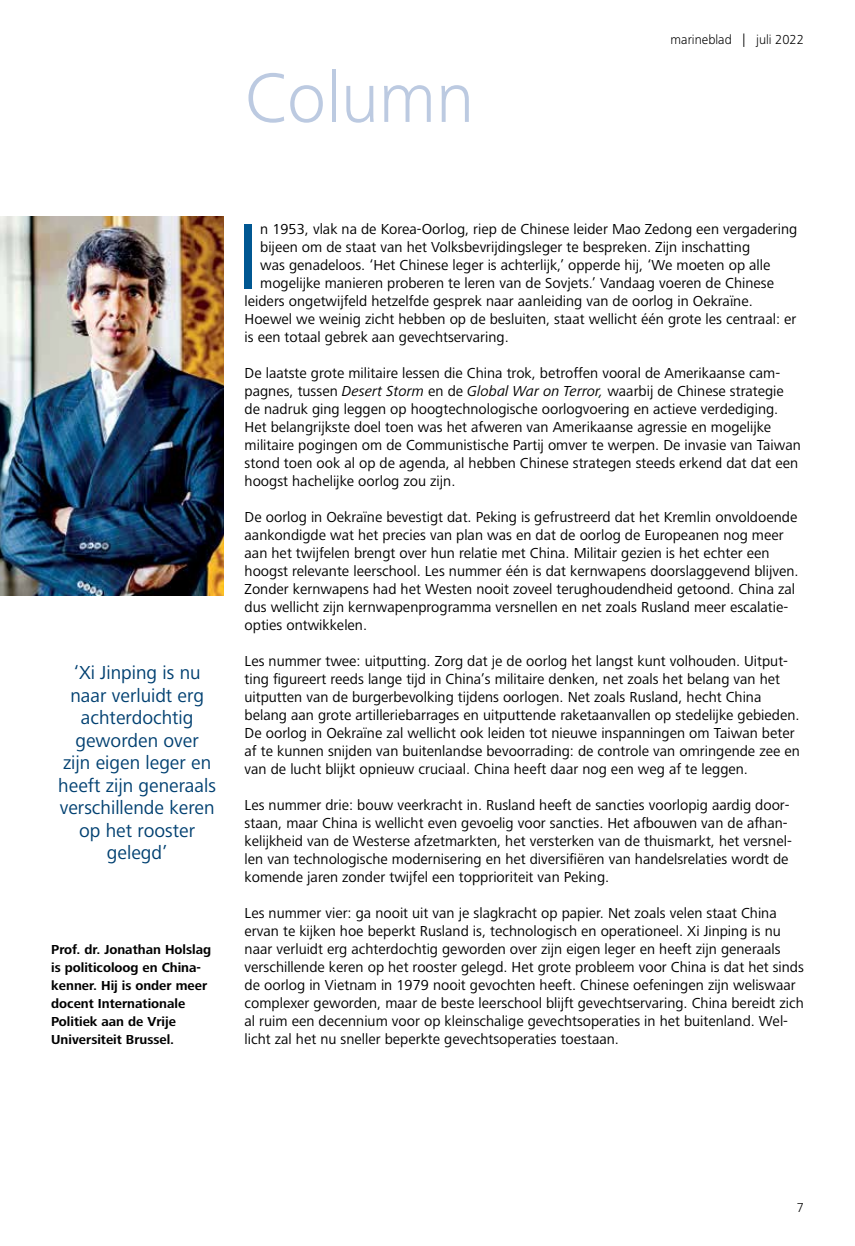
<style>
.page{position:relative;width:855px;height:1246px;background:#fff}
.page>*{position:absolute;margin:0;border:0;box-sizing:border-box;transform-origin:0 0}
.t1{font:96px "Frutiger Next LT";color:#005792}
.t2{font:300 72.45px "Frutiger Next LT";color:#bccae1}
.t3{font:19.5px/22.5px "Frutiger Next LT";color:#004071;text-align:center}
.t4{font:15px/18px "Frutiger Next LT";color:#000}
.t5{font:700 13.5px/18px "Frutiger Next LT";color:#000}
.t6{font:300 13.5px "Frutiger Next LT";color:#000}
.s1{font-style:italic}
</style>
<div class="page">
<img style="left:0;top:217px;width:223px;height:379px">
<h2 class="t2" style="left:244px;top:58px;width:231px">Column</h2>
<p class="t6" style="left:670px;top:32px;width:135px">marineblad | juli 2022</p>
<h3 class="t3" style="left:58px;top:662px;width:159px">‘Xi Jinping is nu naar verluidt erg achterdochtig geworden over<br>zijn eigen leger en heeft zijn generaals verschillende keren op het rooster gelegd’</h3>
<p class="t5" style="left:51px;top:941px;width:161px">Prof. dr. Jonathan Holslag is politicoloog en China&shy;kenner. Hij is onder meer docent Internationale<br>Politiek aan de Vrije<br>Universiteit Brussel.</p>
<h1 class="t1" style="left:236px;top:203px;width:25px">I</h1>
<p class="t4" style="left:260px;top:220px;width:538px">n 1953, vlak na de Korea-Oorlog, riep de Chinese leider Mao Zedong een vergadering</p>
<p class="t4" style="left:260px;top:238px;width:491px">bijeen om de staat van het Volksbevrijdingsleger te bespreken. Zijn inschatting</p>
<p class="t4" style="left:260px;top:256px;width:512px">was genadeloos. ‘Het Chinese leger is achterlijk,’ opperde hij, ‘We moeten op alle</p>
<p class="t4" style="left:260px;top:274px;width:515px">mogelijke manieren proberen te leren van de Sovjets.’ Vandaag voeren de Chinese</p>
<p class="t4" style="left:244px;top:292px;width:510px">leiders ongetwijfeld hetzelfde gesprek naar aanleiding van de oorlog in Oekraïne.</p>
<p class="t4" style="left:244px;top:310px;width:553px">Hoewel we weinig zicht hebben op de besluiten, staat wellicht één grote les centraal: er</p>
<p class="t4" style="left:244px;top:328px;width:266px">is een totaal gebrek aan gevechtservaring.</p>
<p class="t4" style="left:244px;top:364px;width:558px">De laatste grote militaire lessen die China trok, betroffen vooral de Amerikaanse cam&shy;pagnes, tussen <span class="s1">Desert Storm</span> en de <span class="s1">Global War on Terror,</span> waarbij de Chinese strategie de nadruk ging leggen op hoogtechnologische oorlogvoering en actieve verdediging.<br>Het belangrijkste doel toen was het afweren van Amerikaanse agressie en mogelijke militaire pogingen om de Communistische Partij omver te werpen. De invasie van Taiwan stond toen ook al op de agenda, al hebben Chinese strategen steeds erkend dat dat een hoogst hachelijke oorlog zou zijn.</p>
<p class="t4" style="left:244px;top:508px;width:555px">De oorlog in Oekraïne bevestigt dat. Peking is gefrustreerd dat het Kremlin onvoldoende aankondigde wat het precies van plan was en dat de oorlog de Europeanen nog meer aan het twijfelen brengt over hun relatie met China. Militair gezien is het echter een hoogst relevante leerschool. Les nummer één is dat kernwapens doorslaggevend blijven.<br>Zonder kernwapens had het Westen nooit zoveel terughoudendheid getoond. China zal dus wellicht zijn kernwapenprogramma versnellen en net zoals Rusland meer escalatie&shy;opties ontwikkelen.</p>
<p class="t4" style="left:244px;top:652px;width:557px">Les nummer twee: uitputting. Zorg dat je de oorlog het langst kunt volhouden. Uitput&shy;ting figureert reeds lange tijd in China’s militaire denken, net zoals het belang van het uitputten van de burgerbevolking tijdens oorlogen. Net zoals Rusland, hecht China belang aan grote artilleriebarrages en uitputtende raketaanvallen op stedelijke gebieden.<br>De oorlog in Oekraïne zal wellicht ook leiden tot nieuwe inspanningen om Taiwan beter af te kunnen snijden van buitenlandse bevoorrading: de controle van omringende zee en van de lucht blijkt opnieuw cruciaal. China heeft daar nog een weg af te leggen.</p>
<p class="t4" style="left:244px;top:796px;width:548px">Les nummer drie: bouw veerkracht in. Rusland heeft de sancties voorlopig aardig door&shy;staan, maar China is wellicht even gevoelig voor sancties. Het afbouwen van de afhan&shy;kelijkheid van de Westerse afzetmarkten, het versterken van de thuismarkt, het versnel&shy;len van technologische modernisering en het diversifiëren van handelsrelaties wordt de komende jaren zonder twijfel een topprioriteit van Peking.</p>
<p class="t4" style="left:244px;top:904px;width:561px">Les nummer vier: ga nooit uit van je slagkracht op papier. Net zoals velen staat China ervan te kijken hoe beperkt Rusland is, technologisch en operationeel. Xi Jinping is nu naar verluidt erg achterdochtig geworden over zijn eigen leger en heeft zijn generaals verschillende keren op het rooster gelegd. Het grote probleem voor China is dat het sinds de oorlog in Vietnam in 1979 nooit gevochten heeft. Chinese oefeningen zijn weliswaar complexer geworden, maar de beste leerschool blijft gevechtservaring. China bereidt zich al ruim een decennium voor op kleinschalige gevechtsoperaties in het buitenland. Wel&shy;licht zal het nu sneller beperkte gevechtsoperaties toestaan.</p>
<p class="t6" style="left:796px;top:1200px;width:9px">7</p>
</div>
